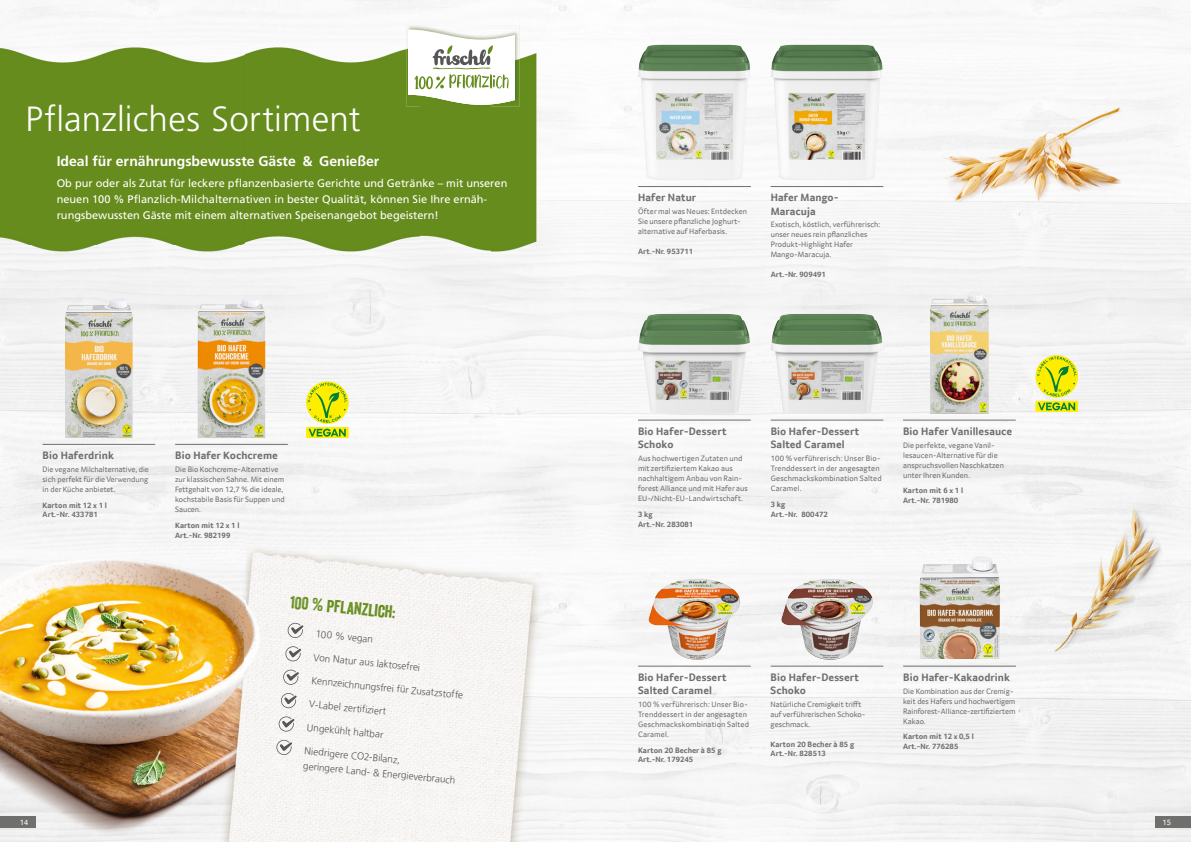
<style>
.page{position:relative;width:1191px;height:842px;background:#fff}
.page>*{position:absolute;margin:0;border:0;box-sizing:border-box;transform-origin:0 0}
.t1{font:300 35px "Frutiger LT Std";letter-spacing:.01em;color:#fff}
.t2{font:17px "Veneer";color:#658c1c}
.t3{font:700 14px "Frutiger LT Std";color:#fff}
.t4{font:11px/16px "Frutiger LT Std";color:#fff}
.t5{font:700 11px/13.2px "Transgourmet";letter-spacing:.01em;color:#6f6f6e}
.t6{font:300 10px/14.7px "Frutiger LT Std";color:#565656}
.t7{font:8px/10px "Transgourmet";letter-spacing:.005em;color:#6f6f6e}
.t8{font:700 8px/10px "Transgourmet";color:#6f6f6e}
.t9{font:8px "Transgourmet";color:#fff}
</style>
<div class="page">
<img style="left:0;top:0;width:420px;height:842px">
<img style="left:491px;top:35px;width:489px;height:245px">
<img style="left:980px;top:45px;width:211px;height:797px">
<img style="left:420px;top:108px;width:71px;height:734px">
<div style="left:490px;top:280px;width:455px;height:562px;background:#f6f6f6"></div>
<div style="left:0;top:816px;width:35px;height:12px;background:#6f6f6e"></div>
<div style="left:1155px;top:816px;width:36px;height:12px;background:#6f6f6e"></div>
<svg style="left:306px;top:381px;width:43px;height:43px"></svg>
<svg style="left:307px;top:383px;width:40px;height:40px;background:#d8de2b"></svg>
<svg style="left:306px;top:427px;width:43px;height:11px"></svg>
<svg style="left:308px;top:429px;width:38px;height:8px"></svg>
<img style="left:197px;top:297px;width:68px;height:141px">
<img style="left:65px;top:298px;width:68px;height:140px">
<img style="left:919px;top:556px;width:81px;height:103px">
<img style="left:648px;top:579px;width:92px;height:81px">
<img style="left:781px;top:579px;width:92px;height:81px">
<img style="left:638px;top:314px;width:113px;height:100px">
<img style="left:770px;top:314px;width:113px;height:100px">
<img style="left:930px;top:292px;width:58px;height:122px">
<img style="left:638px;top:45px;width:112px;height:135px">
<img style="left:770px;top:45px;width:113px;height:135px">
<hr style="left:43px;top:444px;width:112px;height:1px;background:#6f6f6e">
<hr style="left:175px;top:444px;width:113px;height:1px;background:#6f6f6e">
<svg style="left:287px;top:622px;width:16px;height:16px"></svg>
<svg style="left:285px;top:646px;width:16px;height:16px"></svg>
<svg style="left:283px;top:669px;width:16px;height:16px"></svg>
<svg style="left:280px;top:693px;width:17px;height:15px"></svg>
<svg style="left:278px;top:716px;width:16px;height:16px"></svg>
<svg style="left:276px;top:739px;width:16px;height:16px"></svg>
<hr style="left:903px;top:420px;width:112px;height:1px;background:#6f6f6e">
<hr style="left:638px;top:420px;width:112px;height:1px;background:#6f6f6e">
<hr style="left:638px;top:186px;width:113px;height:1px;background:#6f6f6e">
<hr style="left:770px;top:186px;width:113px;height:1px;background:#6f6f6e">
<hr style="left:638px;top:666px;width:113px;height:1px;background:#6f6f6e">
<hr style="left:770px;top:666px;width:113px;height:1px;background:#6f6f6e">
<hr style="left:770px;top:420px;width:113px;height:1px;background:#6f6f6e">
<hr style="left:903px;top:666px;width:113px;height:1px;background:#6f6f6e">
<img style="left:406px;top:25px;width:113px;height:81px">
<svg style="left:408px;top:30px;width:107px;height:78px"></svg>
<svg style="left:1035px;top:355px;width:43px;height:43px"></svg>
<svg style="left:1037px;top:357px;width:39px;height:39px;background:#d6dd25"></svg>
<svg style="left:1035px;top:401px;width:43px;height:11px"></svg>
<svg style="left:1038px;top:402px;width:37px;height:8px"></svg>
<h1 class="t1" style="left:26px;top:99px;width:336px">Pflanzliches Sortiment</h1>
<h3 class="t3" style="left:57px;top:153px;width:324px">Ideal für ernährungsbewusste Gäste &amp; Genießer</h3>
<p class="t4" style="left:57px;top:175px;width:452px">Ob pur oder als Zutat für leckere pflanzenbasierte Gerichte und Getränke – mit unseren neuen 100 % Pflanzlich-Milchalternativen in bester Qualität, können Sie Ihre ernäh&shy;rungsbewussten Gäste mit einem alternativen Speisenangebot begeistern!</p>
<h3 class="t5" style="left:43px;top:449px;width:73px">Bio Haferdrink</h3>
<p class="t7" style="left:43px;top:464px;width:108px;text-align:justify">Die vegane Milchalternative, die sich perfekt für die Verwendung in der Küche anbietet.</p>
<p class="t8" style="left:43px;top:500px;width:66px;line-height:9px">Karton mit 12 x 1 l<br>Art.-Nr. 433781</p>
<h3 class="t5" style="left:175px;top:449px;width:104px">Bio Hafer Kochcreme</h3>
<p class="t7" style="left:175px;top:464px;width:111px">Die Bio Kochcreme-Alternative zur klassischen Sahne. Mit einem<br>Fettgehalt von 12,7 % die ideale, kochstabile Basis für Suppen und<br>Saucen.</p>
<p class="t8" style="left:175px;top:520px;width:66px">Karton mit 12 x 1 l<br>Art.-Nr. 982199</p>
<h2 class="t2" style="left:291px;top:591px;width:107px;rotate:6deg">100 % pflanzlich:</h2>
<p class="t6" style="left:317px;top:626px;width:59px;rotate:6deg">100 % vegan</p>
<p class="t6" style="left:314px;top:649px;width:109px;rotate:6deg">Von Natur aus laktosefrei</p>
<p class="t6" style="left:312px;top:673px;width:154px;rotate:6deg">Kennzeichnungsfrei für Zusatzstoffe</p>
<p class="t6" style="left:310px;top:696px;width:79px;rotate:6deg">V-Label zertifiziert</p>
<p class="t6" style="left:308px;top:720px;width:78px;rotate:6deg">Ungekühlt haltbar</p>
<p class="t6" style="left:305px;top:743px;width:155px;rotate:6deg">Niedrigere CO2-Bilanz,<br>geringere Land- &amp; Energieverbrauch</p>
<h3 class="t5" style="left:638px;top:191px;width:60px">Hafer Natur</h3>
<p class="t7" style="left:638px;top:206px;width:111px">Öfter mal was Neues: Entdecken<br>Sie unsere pflanzliche Joghurt&shy;alternative auf Haferbasis.</p>
<p class="t8" style="left:638px;top:246px;width:57px">Art.-Nr. 953711</p>
<h3 class="t5" style="left:770px;top:191px;width:70px">Hafer Mango-<br>Maracuja</h3>
<p class="t7" style="left:770px;top:220px;width:111px">Exotisch, köstlich, verführerisch: unser neues rein pflanzliches<br>Produkt-Highlight Hafer<br>Mango-Maracuja.</p>
<p class="t8" style="left:770px;top:270px;width:57px">Art.-Nr. 909491</p>
<h3 class="t5" style="left:638px;top:424px;width:90px">Bio Hafer-Dessert<br>Schoko</h3>
<p class="t7" style="left:638px;top:453px;width:111px">Aus hochwertigen Zutaten und mit zertifiziertem Kakao aus nachhaltigem Anbau von Rain&shy;forest Alliance und mit Hafer aus<br>EU-/Nicht-EU-Landwirtschaft.</p>
<p class="t8" style="left:638px;top:509px;width:57px">3 kg<br>Art.-Nr. 283081</p>
<h3 class="t5" style="left:770px;top:424px;width:90px">Bio Hafer-Dessert<br>Salted Caramel</h3>
<p class="t7" style="left:770px;top:453px;width:112px">100 % verführerisch: Unser Bio-<br>Trenddessert in der angesagten<br>Geschmackskombination Salted<br>Caramel.</p>
<p class="t8" style="left:770px;top:499px;width:59px">3 kg<br>Art.-Nr. 800472</p>
<h3 class="t5" style="left:903px;top:424px;width:111px">Bio Hafer Vanillesauce</h3>
<p class="t7" style="left:903px;top:440px;width:102px">Die perfekte, vegane Vanil&shy;lesaucen-Alternative für die anspruchsvollen Naschkatzen unter Ihren Kunden.</p>
<p class="t8" style="left:903px;top:486px;width:62px">Karton mit 6 x 1 l<br>Art.-Nr. 781980</p>
<h3 class="t5" style="left:638px;top:670px;width:90px">Bio Hafer-Dessert<br>Salted Caramel</h3>
<p class="t7" style="left:638px;top:699px;width:112px">100 % verführerisch: Unser Bio-<br>Trenddessert in der angesagten<br>Geschmackskombination Salted<br>Caramel.</p>
<p class="t8" style="left:638px;top:745px;width:85px;line-height:9px">Karton 20 Becher à 85 g<br>Art.-Nr. 179245</p>
<h3 class="t5" style="left:770px;top:670px;width:90px">Bio Hafer-Dessert<br>Schoko</h3>
<p class="t7" style="left:770px;top:699px;width:96px">Natürliche Cremigkeit trifft auf verführerischen Schoko&shy;geschmack.</p>
<p class="t8" style="left:770px;top:740px;width:85px;line-height:9px">Karton 20 Becher à 85 g<br>Art.-Nr. 828513</p>
<h3 class="t5" style="left:903px;top:670px;width:108px">Bio Hafer-Kakaodrink</h3>
<p class="t7" style="left:903px;top:686px;width:114px">Die Kombination aus der Cremig&shy;keit des Hafers und hochwertigem<br>Rainforest-Alliance-zertifiziertem<br>Kakao.</p>
<p class="t8" style="left:903px;top:732px;width:72px">Karton mit 12 x 0,5 l<br>Art.-Nr. 776285</p>
<p class="t9" style="left:20px;top:817px;width:10px">14</p>
<p class="t9" style="left:1162px;top:817px;width:10px">15</p>
</div>
